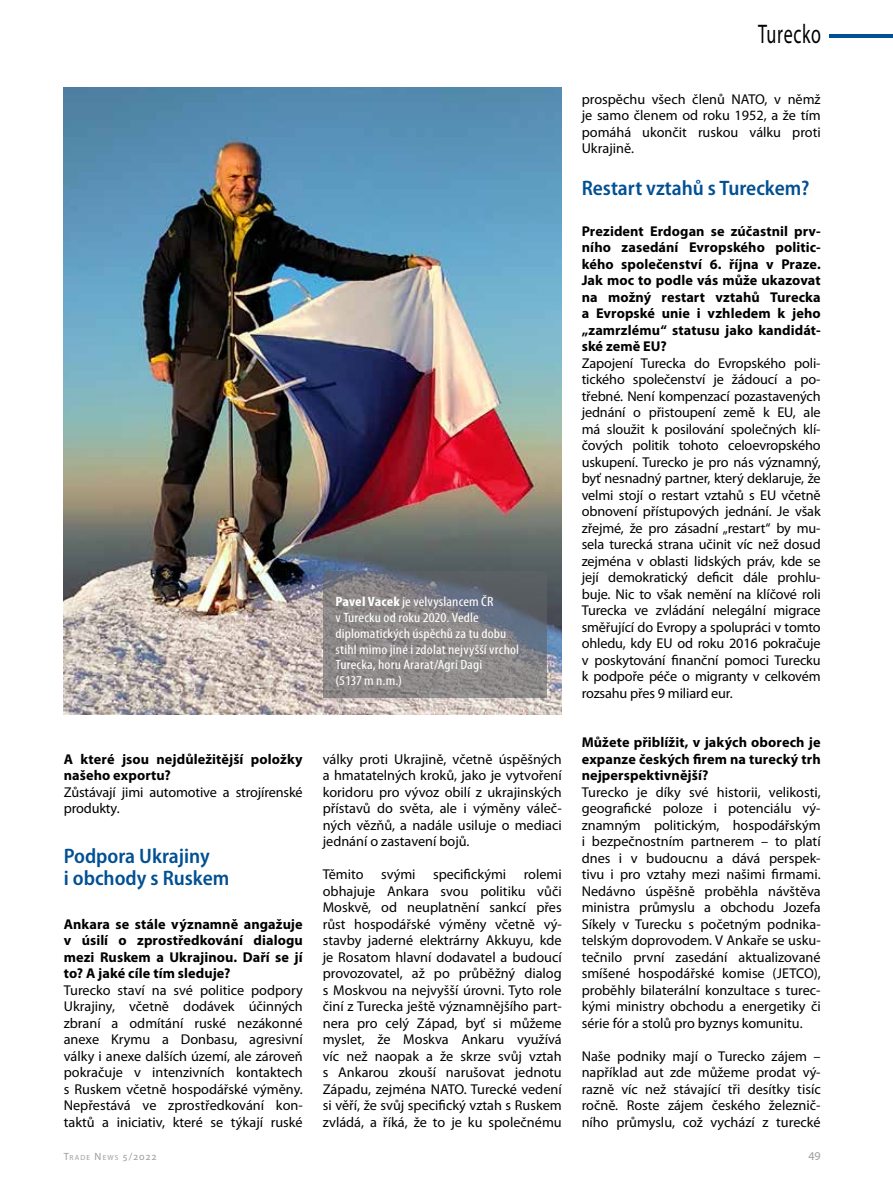
<style>
.page{position:relative;width:893px;height:1191px;background:#fff}
.page>*{position:absolute;margin:0;border:0;box-sizing:border-box;transform-origin:0 0}
.t1{font:27px "Myriad Pro";letter-spacing:.035em;color:#000;scale:.67 1}
.t2{font:600 semi-condensed 21px/22.5px "Myriad Pro";color:#005094}
.t3{font:14.25px/16.5px "Myriad Pro";color:#000;text-align:justify}
.t4{font:700 14.25px/16.5px "Myriad Pro";letter-spacing:.005em;color:#000;text-align:justify}
.t5{font:condensed 13.5px/15.8px "Myriad Pro";letter-spacing:.01em;color:#fff;scale:1.15 1}
.t6{font:12px "Myriad Pro";color:#9d9d9c}
.t7{font:7.35px "Myriad Pro";letter-spacing:.165em;color:#9d9d9c}
.s1{font-weight:700}
.s2{font-size:10.5px}
</style>
<div class="page">
<img style="left:64px;top:87px;width:498px;height:627px">
<hr style="left:829px;top:34px;width:64px;height:3px;background:#005094">
<svg style="left:323px;top:571px;width:223px;height:127px;background:#807f83"></svg>
<h1 class="t1" style="left:758px;top:17px;width:96px">Turecko</h1>
<p class="t5" style="left:335px;top:593px;width:161px"><span class="s1">Pavel Vacek</span> je velvyslancem ČR<br>v Turecku od roku 2020. Vedle diplomatických úspěchů za tu dobu stihl mimo jiné i zdolat nejvyšší vrchol<br>Turecka, horu Ararat/Agri Dagi (5137m n.m.)</p>
<p class="t4" style="left:64px;top:750px;width:240px">A které jsou nejdůležitější položky našeho exportu?</p>
<p class="t3" style="left:64px;top:783px;width:240px">Zůstávají jimi automotive a strojírenské produkty.</p>
<h2 class="t2" style="left:64px;top:844px;width:167px">Podpora Ukrajiny<br>i obchody s Ruskem</h2>
<p class="t4" style="left:64px;top:915px;width:240px">Ankara se stále významně angažuje v úsilí o zprostředkování dialogu mezi Ruskem a Ukrajinou. Daří se jí to? A jaké cíle tím sleduje?</p>
<p class="t3" style="left:64px;top:981px;width:240px">Turecko staví na své politice podpory Ukrajiny, včetně dodávek účinných zbraní a odmítání ruské nezákonné anexe Krymu a Donbasu, agresivní války i anexe dalších území, ale zároveň pokračuje v intenzivních kontaktech s Ruskem včetně hospodářské výměny.<br>Nepřestává ve zprostředkování kon&shy;taktů a iniciativ, které se týkají ruské</p>
<p class="t3" style="left:323px;top:750px;width:240px">války proti Ukrajině, včetně úspěšných a hmatatelných kroků, jako je vytvoření koridoru pro vývoz obilí z ukrajinských přístavů do světa, ale i výměny váleč&shy;ných vězňů, a nadále usiluje o mediaci jednání o zastavení bojů.</p>
<p class="t3" style="left:323px;top:866px;width:240px">Těmito svými specifickými rolemi obhajuje Ankara svou politiku vůči Moskvě, od neuplatnění sankcí přes růst hospodářské výměny včetně vý&shy;stavby jaderné elektrárny Akkuyu, kde je Rosatom hlavní dodavatel a budoucí provozovatel, až po průběžný dialog s Moskvou na nejvyšší úrovni. Tyto role činí z Turecka ještě významnějšího part&shy;nera pro celý Západ, byť si můžeme myslet, že Moskva Ankaru využívá víc než naopak a že skrze svůj vztah s Ankarou zkouší narušovat jednotu Západu, zejména NATO. Turecké vedení si věří, že svůj specifický vztah s Ruskem zvládá, a říká, že to je ku společnému</p>
<p class="t3" style="left:582px;top:90px;width:240px">prospěchu všech členů NATO, v němž je samo členem od roku 1952, a že tím pomáhá ukončit ruskou válku proti Ukrajině.</p>
<h2 class="t2" style="left:582px;top:176px;width:229px">Restart vztahů s Tureckem?</h2>
<p class="t4" style="left:582px;top:222px;width:240px">Prezident Erdogan se zúčastnil prv&shy;ního zasedání Evropského politic&shy;kého společenství 6. října v Praze.<br>Jak moc to podle vás může ukazovat na možný restart vztahů Turecka a Evropské unie i vzhledem k jeho „zamrzlému“ statusu jako kandidát&shy;ské země EU?</p>
<p class="t3" style="left:582px;top:354px;width:240px">Zapojení Turecka do Evropského poli&shy;tického společenství je žádoucí a po&shy;třebné. Není kompenzací pozastavených jednání o přistoupení země k EU, ale má sloužit k posilování společných klí&shy;čových politik tohoto celoevropského uskupení. Turecko je pro nás významný, byť nesnadný partner, který deklaruje, že velmi stojí o restart vztahů s EU včetně obnovení přístupových jednání. Je však zřejmé, že pro zásadní „restart“ by mu&shy;sela turecká strana učinit víc než dosud zejména v oblasti lidských práv, kde se její demokratický deficit dále prohlu&shy;buje. Nic to však nemění na klíčové roli Turecka ve zvládání nelegální migrace směřující do Evropy a spolupráci v tomto ohledu, kdy EU od roku 2016 pokračuje v poskytování finanční pomoci Turecku k podpoře péče o migranty v celkovém rozsahu přes 9 miliard eur.</p>
<p class="t4" style="left:582px;top:734px;width:240px">Můžete přiblížit, v jakých oborech je expanze českých firem na turecký trh nejperspektivnější?</p>
<p class="t3" style="left:582px;top:783px;width:240px">Turecko je díky své historii, velikosti, geografické poloze i potenciálu vý&shy;znamným politickým, hospodářským i bezpečnostním partnerem – to platí dnes i v budoucnu a dává perspek&shy;tivu i pro vztahy mezi našimi firmami.<br>Nedávno úspěšně proběhla návštěva ministra průmyslu a obchodu Jozefa Síkely v Turecku s početným podnika&shy;telským doprovodem. V Ankaře se usku&shy;tečnilo první zasedání aktualizované smíšené hospodářské komise (JETCO), proběhly bilaterální konzultace s turec&shy;kými ministry obchodu a energetiky či série fór a stolů pro byznys komunitu.</p>
<p class="t3" style="left:582px;top:1047px;width:240px">Naše podniky mají o Turecko zájem – například aut zde můžeme prodat vý&shy;razně víc než stávající tři desítky tisíc ročně. Roste zájem českého železnič&shy;ního průmyslu, což vychází z turecké</p>
<p class="t7" style="left:64px;top:1152px;width:94px"><span class="s2">T</span>RADE <span class="s2">N</span>EWS <span class="s2">5/2022</span></p>
<p class="t6" style="left:808px;top:1148px;width:14px">49</p>
</div>
